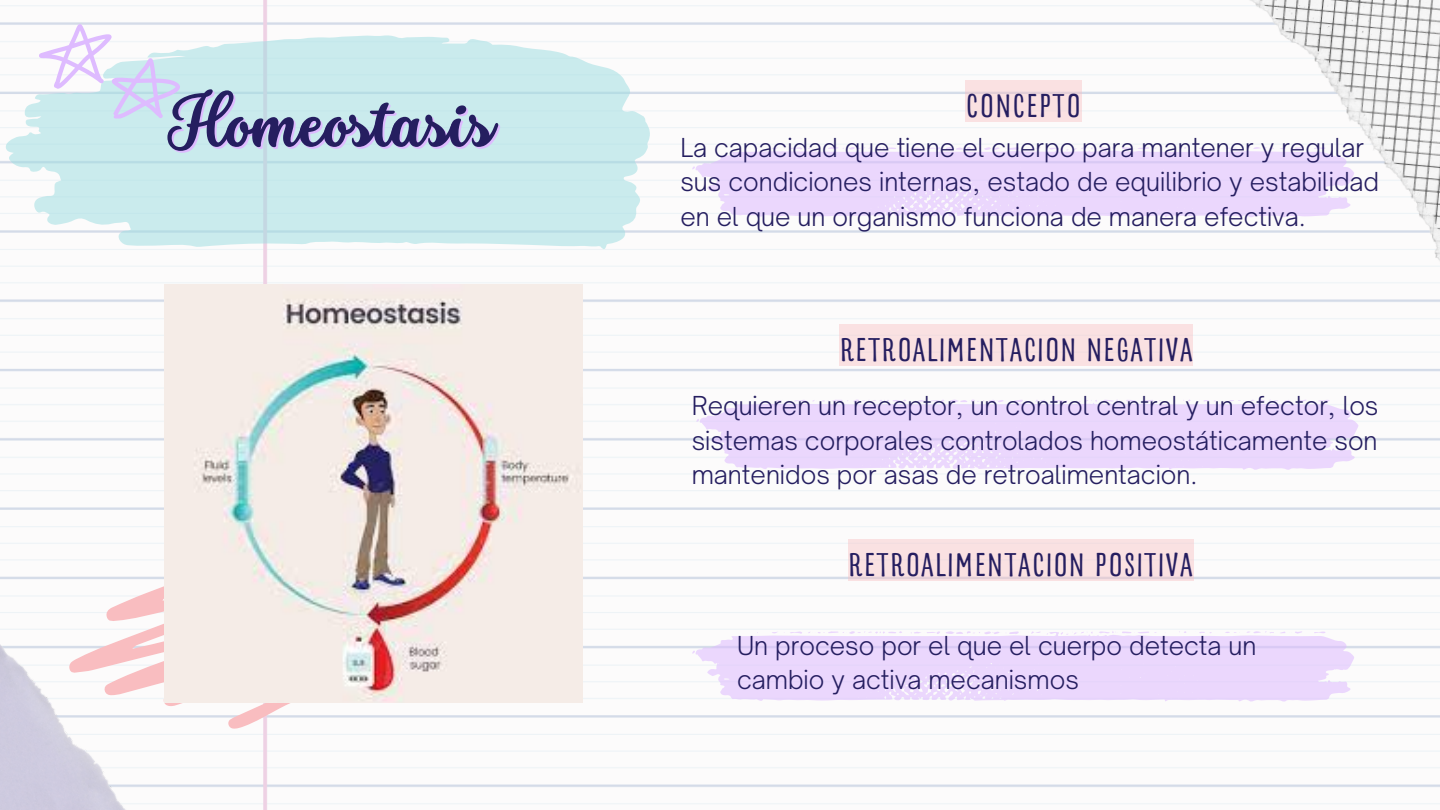
<style>
.page{position:relative;width:1440px;height:810px;background:#fff}
.page>*{position:absolute;margin:0;border:0;box-sizing:border-box;transform-origin:0 0}
.t1{font:64px "Stars Love";color:#251e60}
.t2{font:35px "Nefelibata Pen Sans";color:#251e60}
.t3{font:300 25px/34.5px "Open Sauce One";color:#251e60}
</style>
<div class="page">
<img style="left:1131px;top:0;width:309px;height:325px">
<img style="left:0;top:469px;width:167px;height:341px">
<svg style="left:0;top:1px;width:662px;height:310px;fill:#caebed"></svg>
<svg style="left:692px;top:146px;width:662px;height:72px;background:#ecdcfc"></svg>
<svg style="left:696px;top:399px;width:663px;height:71px;background:#ecdbfc"></svg>
<div style="left:840px;top:324px;width:353px;height:42px;background:#fae1e2"></div>
<svg style="left:692px;top:631px;width:662px;height:71px;background:#ecdbfc"></svg>
<svg style="left:69px;top:561px;width:293px;height:168px"></svg>
<svg style="left:35px;top:21px;width:148px;height:101px"></svg>
<img style="left:164px;top:285px;width:418px;height:418px">
<div style="left:965px;top:80px;width:116px;height:42px;background:#fae1e2"></div>
<div style="left:848px;top:539px;width:345px;height:42px;background:#fae1e2"></div>
<p class="t1" style="left:167px;top:87px;width:327px">Homeostasis</p>
<h2 class="t2" style="left:965px;top:80px;width:118px">CONCEPTO</h2>
<p class="t3" style="left:680px;top:130px;width:700px">La capacidad que tiene el cuerpo para mantener y regular sus condiciones internas, estado de equilibrio y estabilidad en el que un organismo funciona de manera efectiva.</p>
<p class="t2" style="left:840px;top:324px;width:355px">RETROALIMENTACION NEGATIVA</p>
<h1 class="t3" style="left:692px;top:388px;width:688px;text-align:justify">Requieren un receptor, un control central y un efector, los sistemas corporales controlados homeostáticamente son mantenidos por asas de retroalimentacion.</h1>
<p class="t2" style="left:848px;top:539px;width:347px">RETROALIMENTACION POSITIVA</p>
<p class="t3" style="left:737px;top:628px;width:521px">Un proceso por el que el cuerpo detecta un cambio y activa mecanismos</p>
</div>
